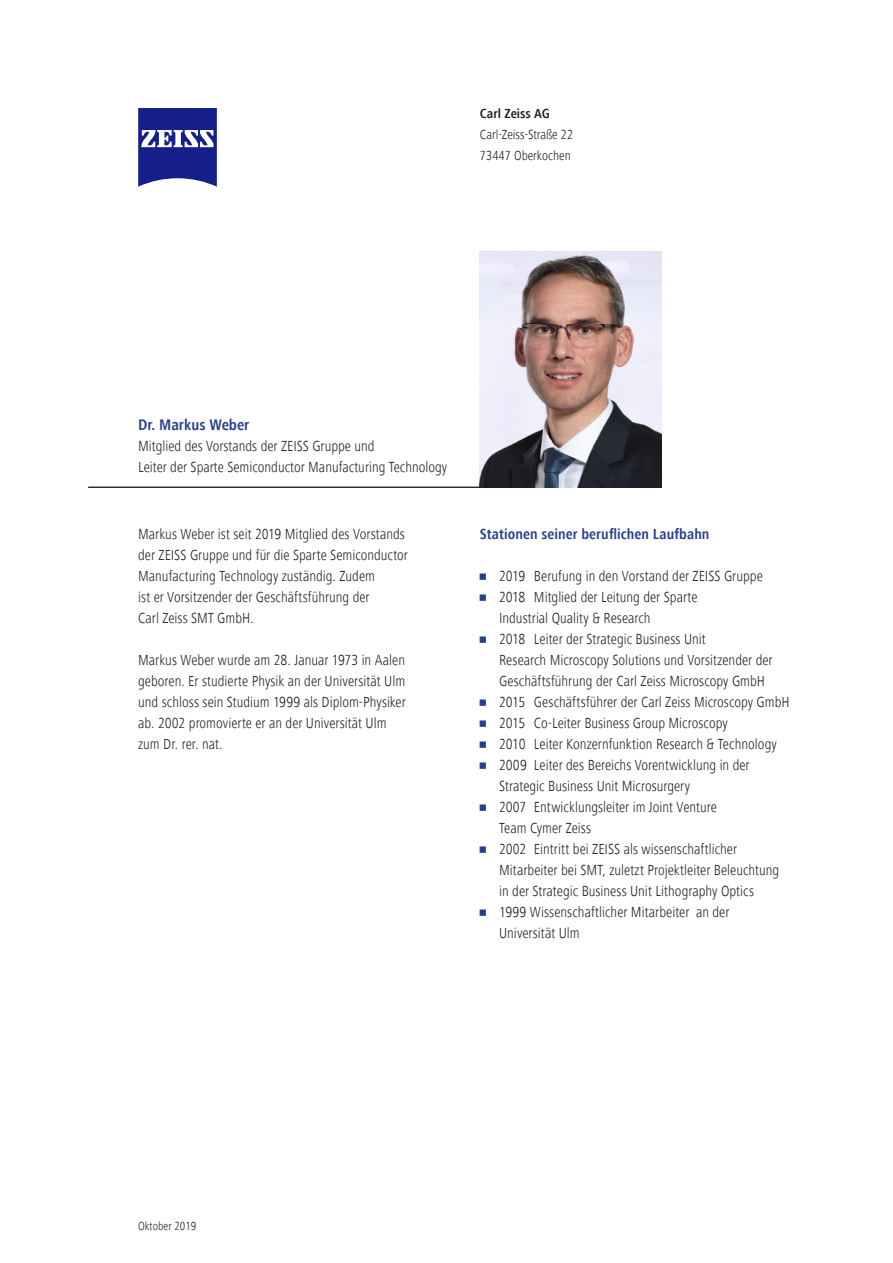
<style>
.page{position:relative;width:893px;height:1263px;background:#fff}
.page>*{position:absolute;margin:0;border:0;box-sizing:border-box;transform-origin:0 0}
.t1{font:700 condensed 15.75px "ZEISS Frutiger Next W1 G";color:#253f8e}
.t2{font:300 condensed 15px/21px "ZEISS Frutiger Next W1 G";color:#231f20}
.t3{font:700 condensed 15px "ZEISS Frutiger Next W1 G";letter-spacing:.005em;color:#253f8e}
.t4{font:300 condensed 13.5px/21px "ZEISS Frutiger Next W1 G";color:#231f20}
.t5{font:700 condensed 13.5px "ZEISS Frutiger Next W1 G";color:#231f20}
.t6{font:300 condensed 12px "ZEISS Frutiger Next W1 G";color:#231f20}
.s1{color:#253f8e}
</style>
<div class="page">
<svg style="left:138px;top:108px;width:79px;height:79px"></svg>
<img style="left:480px;top:252px;width:182px;height:235px">
<hr style="left:88px;top:487px;width:394px;height:1px;background:#231f20">
<p class="t5" style="left:480px;top:106px;width:71px">Carl Zeiss AG</p>
<p class="t4" style="left:480px;top:124px;width:95px">Carl-Zeiss-Straße 22<br>73447 Oberkochen</p>
<p class="t1" style="left:138px;top:416px;width:113px">Dr. Markus Weber</p>
<p class="t2" style="left:138px;top:435px;width:311px">Mitglied des Vorstands der ZEISS Gruppe und<br>Leiter der Sparte Semiconductor Manufacturing Technology</p>
<p class="t2" style="left:138px;top:523px;width:271px">Markus Weber ist seit 2019 Mitglied des Vorstands der ZEISS Gruppe und für die Sparte Semiconductor Manufacturing Technology zuständig. Zudem<br>ist er Vorsitzender der Geschäftsführung der<br>Carl Zeiss SMT GmbH.</p>
<p class="t2" style="left:138px;top:649px;width:269px">Markus Weber wurde am 28. Januar 1973 in Aalen geboren. Er studierte Physik an der Universität Ulm und schloss sein Studium 1999 als Diplom-Physiker ab. 2002 promovierte er an der Universität Ulm zum Dr. rer. nat.</p>
<p class="t3" style="left:480px;top:525px;width:231px">Stationen seiner beruflichen Laufbahn</p>
<p class="t2" style="left:480px;top:565px;width:284px"><span class="s1">•</span> 2019 Berufung in den Vorstand der ZEISS Gruppe</p>
<p class="t2" style="left:499px;top:586px;width:200px;text-indent:-19px"><span class="s1">•</span> 2018 Mitglied der Leitung der Sparte<br>Industrial Quality &amp; Research</p>
<p class="t2" style="left:499px;top:628px;width:275px;text-indent:-19px"><span class="s1">•</span> 2018 Leiter der Strategic Business Unit<br>Research Microscopy Solutions und Vorsitzender der<br>Geschäftsführung der Carl Zeiss Microscopy GmbH</p>
<p class="t2" style="left:480px;top:691px;width:311px"><span class="s1">•</span> 2015 Geschäftsführer der Carl Zeiss Microscopy GmbH</p>
<p class="t2" style="left:480px;top:712px;width:249px"><span class="s1">•</span> 2015 Co-Leiter Business Group Microscopy</p>
<p class="t2" style="left:480px;top:733px;width:298px"><span class="s1">•</span> 2010 Leiter Konzernfunktion Research &amp; Technology</p>
<p class="t2" style="left:499px;top:754px;width:252px;text-indent:-19px"><span class="s1">•</span> 2009 Leiter des Bereichs Vorentwicklung in der<br>Strategic Business Unit Microsurgery</p>
<p class="t2" style="left:499px;top:796px;width:219px;text-indent:-19px"><span class="s1">•</span> 2007 Entwicklungsleiter im Joint Venture<br>Team Cymer Zeiss</p>
<p class="t2" style="left:499px;top:838px;width:282px;text-indent:-19px"><span class="s1">•</span> 2002 Eintritt bei ZEISS als wissenschaftlicher<br>Mitarbeiter bei SMT, zuletzt Projektleiter Beleuchtung in der Strategic Business Unit Lithography Optics</p>
<p class="t2" style="left:499px;top:901px;width:232px;text-indent:-19px"><span class="s1">•</span> 1999 Wissenschaftlicher Mitarbeiter an der<br>Universität Ulm</p>
<p class="t6" style="left:138px;top:1219px;width:60px">Oktober 2019</p>
</div>
